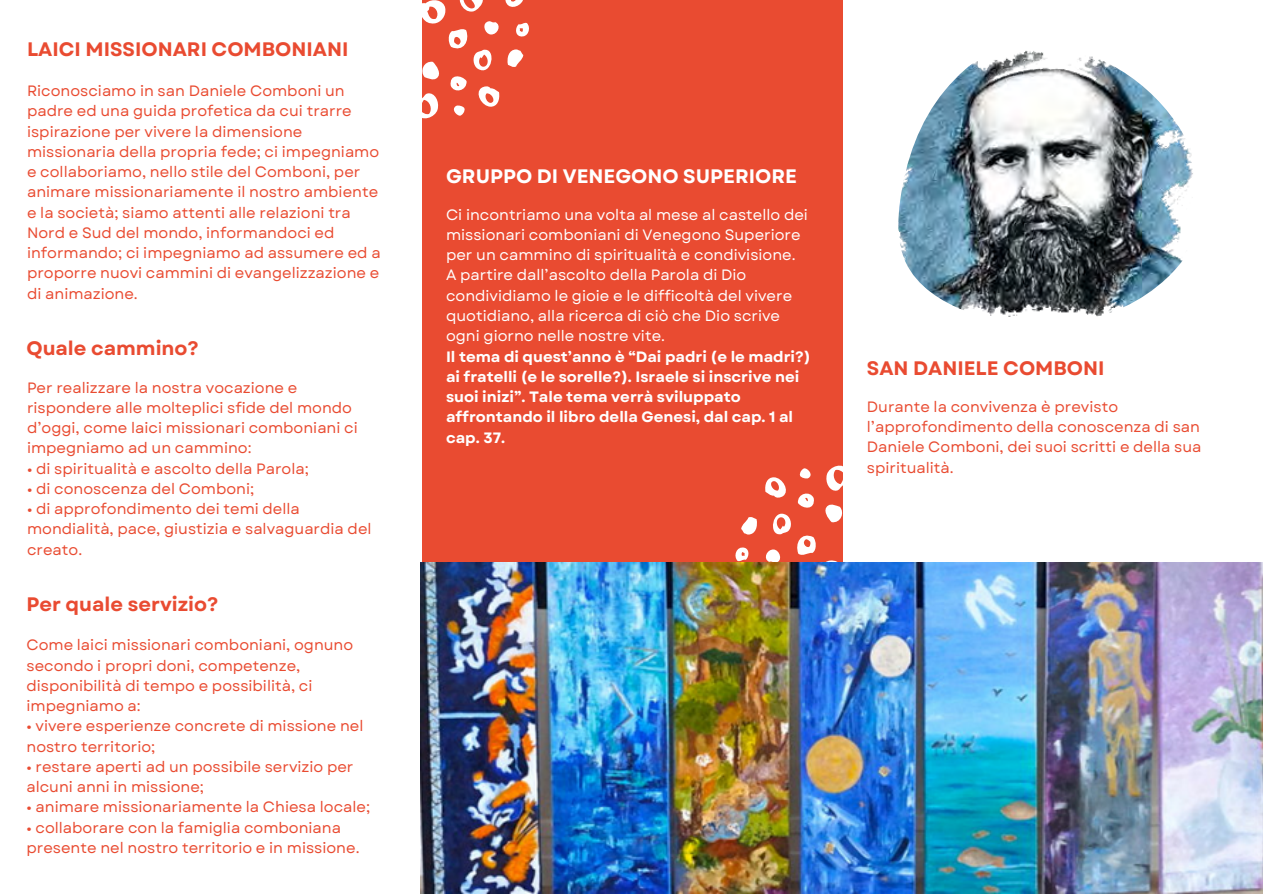
<style>
.page{position:relative;width:1263px;height:894px;background:#fff}
.page>*{position:absolute;margin:0;border:0;box-sizing:border-box;transform-origin:0 0}
.t1{font:700 19.5px "Garet";color:#e94b31}
.t2{font:700 19.5px "Garet";color:#fff}
.t3{font:15px/20.2px "Garet";color:#e94b31}
.t4{font:15px/20.2px "Garet";color:#fff}
.t5{font:700 15px/20.2px "Garet";color:#fff}
</style>
<div class="page">
<div style="left:422px;top:0;width:420px;height:563px;background:#e94b31"></div>
<img style="left:898px;top:50px;width:295px;height:267px">
<svg style="left:735px;top:465px;width:108px;height:97px"></svg>
<img style="left:421px;top:562px;width:842px;height:331px">
<svg style="left:422px;top:0;width:107px;height:118px"></svg>
<h1 class="t1" style="left:27px;top:35px;width:323px">LAICI MISSIONARI COMBONIANI</h1>
<p class="t3" style="left:27px;top:81px;width:355px">Riconosciamo in san Daniele Comboni un padre ed una guida profetica da cui trarre ispirazione per vivere la dimensione missionaria della propria fede; ci impegniamo e collaboriamo, nello stile del Comboni, per animare missionariamente il nostro ambiente e la società; siamo attenti alle relazioni tra Nord e Sud del mondo, informandoci ed informando; ci impegniamo ad assumere ed a proporre nuovi cammini di evangelizzazione e di animazione.</p>
<h1 class="t1" style="left:26px;top:334px;width:174px">Quale cammino?</h1>
<p class="t3" style="left:27px;top:377px;width:332px">Per realizzare la nostra vocazione e rispondere alle molteplici sfide del mondo d’oggi, come laici missionari comboniani ci impegniamo ad un cammino:</p>
<p class="t3" style="left:27px;top:458px;width:283px">• di spiritualità e ascolto della Parola;</p>
<p class="t3" style="left:27px;top:478px;width:229px">• di conoscenza del Comboni;</p>
<p class="t3" style="left:27px;top:498px;width:346px">• di approfondimento dei temi della mondialità, pace, giustizia e salvaguardia del creato.</p>
<h1 class="t1" style="left:26px;top:590px;width:193px">Per quale servizio?</h1>
<p class="t3" style="left:26px;top:635px;width:328px">Come laici missionari comboniani, ognuno secondo i propri doni, competenze, disponibilità di tempo e possibilità, ci impegniamo a:</p>
<p class="t3" style="left:26px;top:716px;width:338px">• vivere esperienze concrete di missione nel nostro territorio;</p>
<p class="t3" style="left:26px;top:756px;width:328px">• restare aperti ad un possibile servizio per alcuni anni in missione;</p>
<p class="t3" style="left:26px;top:797px;width:345px">• animare missionariamente la Chiesa locale;</p>
<p class="t3" style="left:26px;top:817px;width:335px">• collaborare con la famiglia comboniana presente nel nostro territorio e in missione.</p>
<h1 class="t2" style="left:446px;top:162px;width:352px">GRUPPO DI VENEGONO SUPERIORE</h1>
<p class="t4" style="left:446px;top:204px;width:363px">Ci incontriamo una volta al mese al castello dei missionari comboniani di Venegono Superiore per un cammino di spiritualità e condivisione.<br>A partire dall’ascolto della Parola di Dio condividiamo le gioie e le difficoltà del vivere quotidiano, alla ricerca di ciò che Dio scrive ogni giorno nelle nostre vite.</p>
<p class="t5" style="left:446px;top:346px;width:366px">Il tema di quest’anno è “Dai padri (e le madri?) ai fratelli (e le sorelle?). Israele si inscrive nei suoi inizi”. Tale tema verrà sviluppato affrontando il libro della Genesi, dal cap. 1 al cap. 37.</p>
<h1 class="t1" style="left:867px;top:353px;width:239px">SAN DANIELE COMBONI</h1>
<p class="t3" style="left:867px;top:396px;width:336px">Durante la convivenza è previsto l’approfondimento della conoscenza di san Daniele Comboni, dei suoi scritti e della sua spiritualità.</p>
</div>
